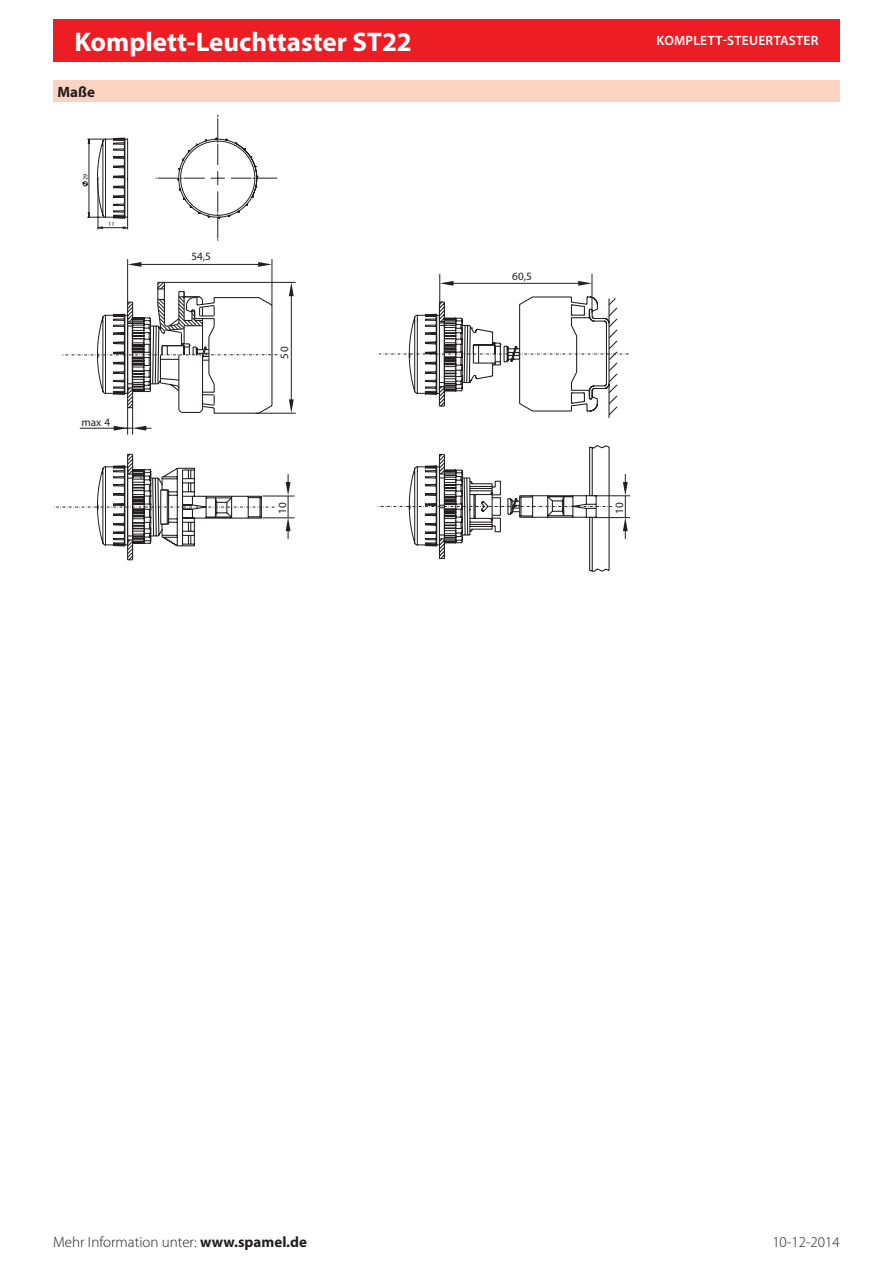
<style>
.page{position:relative;width:893px;height:1263px;background:#fff}
.page>*{position:absolute;margin:0;border:0;box-sizing:border-box;transform-origin:0 0}
.t1{font:700 27px "Myriad Pro";color:#fff}
.t2{font:300 15px "Myriad Pro";color:#231f20}
.Überschrift{font:700 15px "Myriad Pro";color:#231f20}
.t3{font:600 13.5px "Myriad Pro";letter-spacing:.02em;color:#fff}
.Cecha_Wymiary{font:11.25px "Myriad Pro";color:#231f20}
.Cecha_Wymiary-2{font:6.3px "Myriad Pro";color:#231f20}
.s1{font-weight:700}
</style>
<div class="page">
<div style="left:53px;top:19px;width:787px;height:43px;background:#ed1d24"></div>
<div style="left:53px;top:81px;width:787px;height:21px;background:#fcd3c1"></div>
<hr style="left:127px;top:259px;width:1px;height:44px;background:#231f20">
<hr style="left:272px;top:259px;width:1px;height:46px;background:#231f20">
<hr style="left:139px;top:264px;width:122px;height:1px;background:#231f20">
<svg style="left:128px;top:262px;width:13px;height:5px"></svg>
<svg style="left:258px;top:262px;width:14px;height:5px"></svg>
<hr style="left:256px;top:413px;width:40px;height:1px;background:#231f20">
<hr style="left:164px;top:282px;width:132px;height:1px;background:#231f20">
<hr style="left:291px;top:293px;width:1px;height:109px;background:#231f20">
<svg style="left:289px;top:399px;width:5px;height:14px"></svg>
<svg style="left:289px;top:282px;width:5px;height:14px"></svg>
<hr style="left:262px;top:518px;width:33px;height:1px;background:#231f20">
<hr style="left:262px;top:496px;width:33px;height:1px;background:#231f20">
<svg style="left:286px;top:474px;width:4px;height:65px"></svg>
<hr style="left:592px;top:274px;width:1px;height:39px;background:#231f20">
<hr style="left:439px;top:274px;width:1px;height:33px;background:#231f20">
<hr style="left:451px;top:283px;width:130px;height:1px;background:#231f20">
<svg style="left:440px;top:281px;width:14px;height:5px"></svg>
<svg style="left:578px;top:281px;width:14px;height:5px"></svg>
<hr style="left:594px;top:495px;width:36px;height:1px;background:#231f20">
<hr style="left:594px;top:517px;width:36px;height:1px;background:#231f20">
<svg style="left:82px;top:115px;width:195px;height:125px"></svg>
<svg style="left:54px;top:281px;width:223px;height:280px"></svg>
<svg style="left:377px;top:296px;width:251px;height:276px"></svg>
<h1 class="t1" style="left:74px;top:24px;width:339px">Komplett-Leuchttaster ST22</h1>
<p class="Überschrift" style="left:57px;top:82px;width:39px">Maße</p>
<p class="Cecha_Wymiary-2" style="left:81px;top:180px;width:8px;rotate:-90deg">29</p>
<p class="Cecha_Wymiary-2" style="left:108px;top:220px;width:8px">11</p>
<p class="Cecha_Wymiary" style="left:81px;top:415px;width:30px">max 4</p>
<p class="Cecha_Wymiary" style="left:191px;top:250px;width:21px">54,5</p>
<p class="Cecha_Wymiary" style="left:277px;top:359px;width:14px;rotate:-90deg">05</p>
<p class="Cecha_Wymiary" style="left:512px;top:269px;width:21px">60,5</p>
<p class="Cecha_Wymiary" style="left:275px;top:514px;width:14px;rotate:-90deg">01</p>
<p class="Cecha_Wymiary" style="left:613px;top:514px;width:14px;rotate:-90deg">01</p>
<p class="t3" style="left:657px;top:32px;width:163px">KOMPLETT-STEUERTASTER</p>
<p class="t2" style="left:53px;top:1234px;width:255px">Mehr Information unter: <span class="s1">www.spamel.de</span></p>
<p class="t2" style="left:772px;top:1234px;width:69px">10-12-2014</p>
</div>
